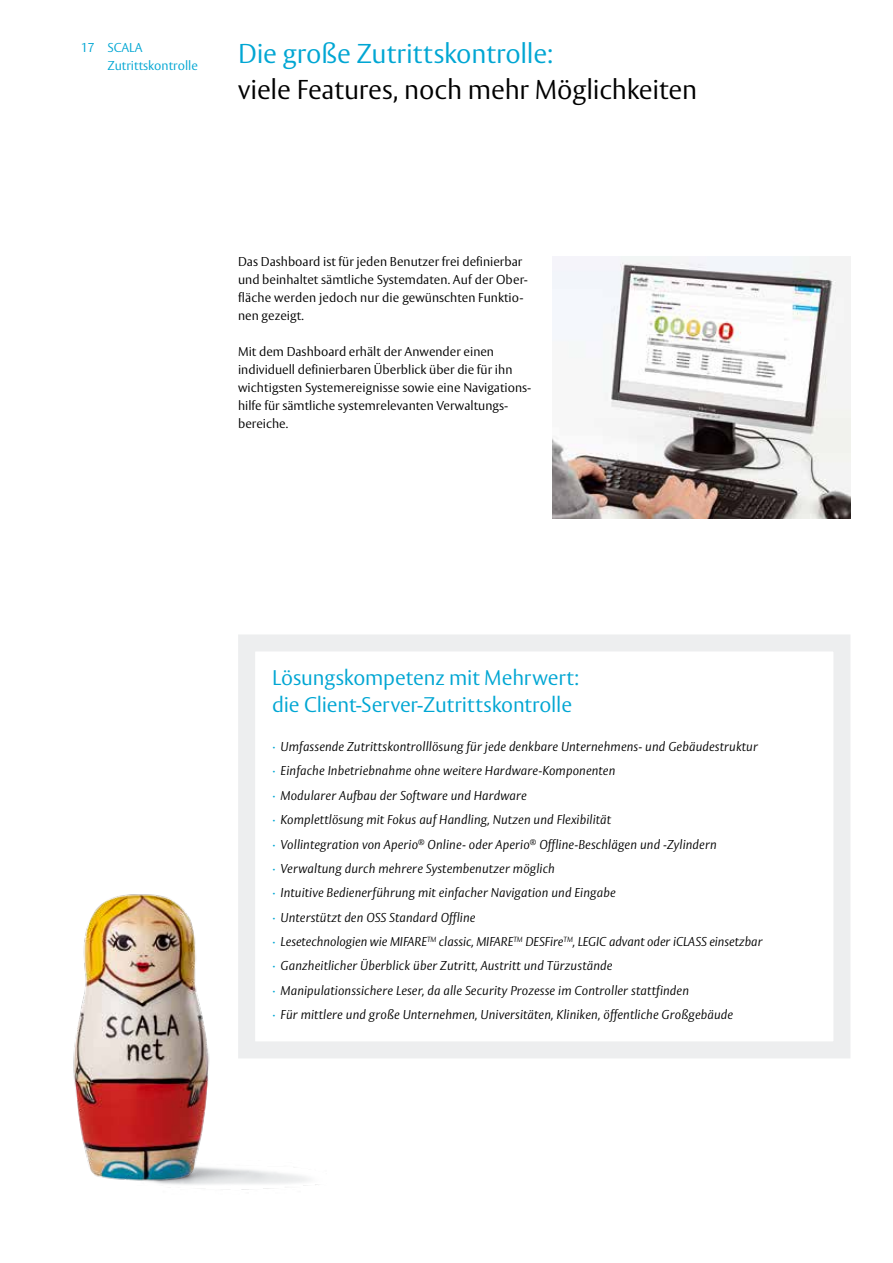
<style>
.page{position:relative;width:893px;height:1263px;background:#fff}
.page>*{position:absolute;margin:0;border:0;box-sizing:border-box;transform-origin:0 0}
.t1{font:300 27px "ASSA Vesta";letter-spacing:-.01em;color:#000}
.t2{font:300 27px "ASSA Vesta";letter-spacing:-.005em;color:#00a6d3}
.t3{font:300 21px/27px "ASSA Vesta";letter-spacing:-.005em;color:#00a6d3}
.t4{font:italic 300 12.75px/24.5px "ASSA Vesta";letter-spacing:.01em;color:#000}
.t5{font:300 12.75px/18px "ASSA Vesta";color:#000}
.t6{font:300 12.75px/18px "ASSA Vesta";color:#00a6d3}
.s1{font-style:normal;color:#00a6d3}
</style>
<div class="page">
<img style="left:553px;top:256px;width:297px;height:262px">
<img style="left:73px;top:894px;width:172px;height:299px">
<div style="left:238px;top:634px;width:612px;height:424px;border:17px solid #edeeef"></div>
<p class="t6" style="left:107px;top:40px;width:92px;text-indent:-27px">17 SCALA<br>Zutrittskontrolle</p>
<h1 class="t2" style="left:238px;top:38px;width:316px">Die große Zutrittskontrolle:</h1>
<h1 class="t1" style="left:238px;top:74px;width:460px">viele Features, noch mehr Möglichkeiten</h1>
<p class="t5" style="left:238px;top:253px;width:291px">Das Dashboard ist für jeden Benutzer frei definierbar und beinhaltet sämtliche Systemdaten. Auf der Ober&shy;fläche werden jedoch nur die gewünschten Funktio&shy;nen gezeigt.</p>
<p class="t5" style="left:238px;top:343px;width:295px">Mit dem Dashboard erhält der Anwender einen individuell definierbaren Überblick über die für ihn wichtigsten Systemereignisse sowie eine Navigations&shy;hilfe für sämtliche systemrelevanten Verwaltungs&shy;bereiche.</p>
<h2 class="t3" style="left:272px;top:665px;width:308px">Lösungskompetenz mit Mehrwert: die Client-Server-Zutrittskontrolle</h2>
<p class="t4" style="left:272px;top:735px;width:492px"><span class="s1">∙</span> Umfassende Zutrittskontrolllösung für jede denkbare Unternehmens- und Gebäudestruktur <span class="s1">∙</span> Einfache Inbetriebnahme ohne weitere Hardware-Komponenten<br><span class="s1">∙</span> Modularer Aufbau der Software und Hardware<br><span class="s1">∙</span> Komplettlösung mit Fokus auf Handling, Nutzen und Flexibilität<br><span class="s1">∙</span> Vollintegration von Aperio<sup>®</sup> Online- oder Aperio<sup>®</sup> Offline-Beschlägen und -Zylindern<br><span class="s1">∙</span> Verwaltung durch mehrere Systembenutzer möglich<br><span class="s1">∙</span> Intuitive Bedienerführung mit einfacher Navigation und Eingabe<br><span class="s1">∙</span> Unterstützt den OSS Standard Offline<br><span class="s1">∙</span> Lesetechnologien wie MIFARE<sup>TM</sup> classic, MIFARE<sup>TM</sup> DESFire<sup>TM</sup>, LEGIC advant oder iCLASS einsetzbar <span class="s1">∙</span> Ganzheitlicher Überblick über Zutritt, Austritt und Türzustände<br><span class="s1">∙</span> Manipulationssichere Leser, da alle Security Prozesse im Controller stattfinden<br><span class="s1">∙</span> Für mittlere und große Unternehmen, Universitäten, Kliniken, öffentliche Großgebäude</p>
</div>
